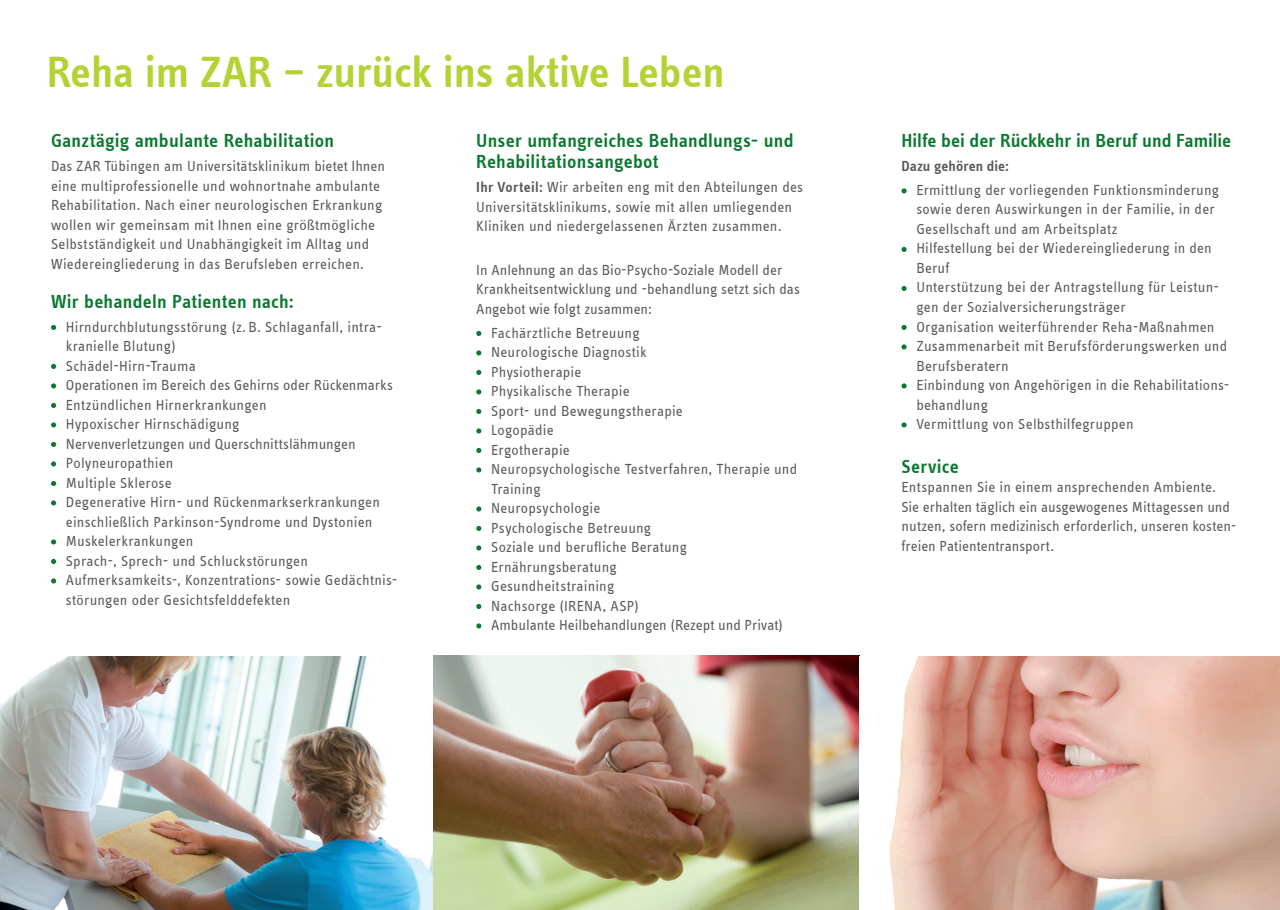
<style>
.page{position:relative;width:1280px;height:910px;background:#fff}
.page>*{position:absolute;margin:0;border:0;box-sizing:border-box;transform-origin:0 0}
.t1{font:45px "Info Text Semibold Tf";color:#b3d234}
.t2{font:19.5px/21px "Info Text Semibold Tf";letter-spacing:.01em;color:#0b7931}
.t3{font:15px/19.5px "Info Text Regular Tf";letter-spacing:.01em;color:#57585a}
.t4{font:15px "Info Text Semibold Tf";letter-spacing:.005em;color:#57585a}
.s1{font-family:"Info Text Semibold Tf"}
</style>
<div class="page">
<img style="left:0;top:656px;width:1280px;height:254px">
<svg style="left:901px;top:188px;width:6px;height:5px"></svg>
<svg style="left:901px;top:247px;width:6px;height:5px"></svg>
<svg style="left:901px;top:286px;width:6px;height:5px"></svg>
<svg style="left:901px;top:325px;width:6px;height:5px"></svg>
<svg style="left:901px;top:344px;width:6px;height:5px"></svg>
<svg style="left:901px;top:383px;width:6px;height:5px"></svg>
<svg style="left:901px;top:422px;width:6px;height:5px"></svg>
<svg style="left:51px;top:325px;width:5px;height:5px"></svg>
<svg style="left:51px;top:364px;width:5px;height:5px"></svg>
<svg style="left:51px;top:383px;width:5px;height:5px"></svg>
<svg style="left:51px;top:403px;width:5px;height:5px"></svg>
<svg style="left:51px;top:422px;width:5px;height:5px"></svg>
<svg style="left:51px;top:442px;width:5px;height:5px"></svg>
<svg style="left:51px;top:461px;width:5px;height:5px"></svg>
<svg style="left:51px;top:481px;width:5px;height:5px"></svg>
<svg style="left:51px;top:500px;width:5px;height:5px"></svg>
<svg style="left:51px;top:539px;width:5px;height:5px"></svg>
<svg style="left:51px;top:559px;width:5px;height:5px"></svg>
<svg style="left:51px;top:578px;width:5px;height:5px"></svg>
<svg style="left:476px;top:331px;width:5px;height:5px"></svg>
<svg style="left:476px;top:350px;width:5px;height:5px"></svg>
<svg style="left:476px;top:370px;width:5px;height:5px"></svg>
<svg style="left:476px;top:389px;width:5px;height:5px"></svg>
<svg style="left:476px;top:409px;width:5px;height:5px"></svg>
<svg style="left:476px;top:428px;width:5px;height:5px"></svg>
<svg style="left:476px;top:448px;width:5px;height:5px"></svg>
<svg style="left:476px;top:467px;width:5px;height:5px"></svg>
<svg style="left:476px;top:506px;width:5px;height:5px"></svg>
<svg style="left:476px;top:526px;width:5px;height:5px"></svg>
<svg style="left:476px;top:545px;width:5px;height:5px"></svg>
<svg style="left:476px;top:565px;width:5px;height:5px"></svg>
<svg style="left:476px;top:584px;width:5px;height:5px"></svg>
<svg style="left:476px;top:604px;width:5px;height:5px"></svg>
<svg style="left:476px;top:623px;width:5px;height:5px"></svg>
<h1 class="t1" style="left:47px;top:47px;width:679px">Reha im ZAR – zurück ins aktive Leben</h1>
<h2 class="t2" style="left:51px;top:130px;width:284px">Ganztägig ambulante Rehabilitation</h2>
<p class="t3" style="left:51px;top:157px;width:335px">Das ZAR Tübingen am Universitätsklinikum bietet Ihnen eine multiprofessionelle und wohnortnahe ambulante Rehabilitation. Nach einer neurologischen Erkrankung wollen wir gemeinsam mit Ihnen eine größtmögliche Selbstständigkeit und Unabhängigkeit im Alltag und Wiedereingliederung in das Berufsleben erreichen.</p>
<h2 class="t2" style="left:51px;top:291px;width:244px">Wir behandeln Patienten nach:</h2>
<p class="t3" style="left:66px;top:317px;width:333px">Hirndurchblutungsstörung (z. B. Schlaganfall, intra&shy;kranielle Blutung)<br>Schädel-Hirn-Trauma<br>Operationen im Bereich des Gehirns oder Rückenmarks Entzündlichen Hirnerkrankungen<br>Hypoxischer Hirnschädigung<br>Nervenverletzungen und Querschnittslähmungen Polyneuropathien<br>Multiple Sklerose<br>Degenerative Hirn- und Rückenmarkserkrankungen einschließlich Parkinson-Syndrome und Dystonien Muskelerkrankungen<br>Sprach-, Sprech- und Schluckstörungen Aufmerksamkeits-, Konzentrations- sowie Gedächtnis&shy;störungen oder Gesichtsfelddefekten</p>
<h2 class="t2" style="left:476px;top:130px;width:319px">Unser umfangreiches Behandlungs- und<br>Rehabilitationsangebot</h2>
<p class="t3" style="left:476px;top:178px;width:328px"><span class="s1">Ihr Vorteil:</span> Wir arbeiten eng mit den Abteilungen des<br>Universitätsklinikums, sowie mit allen umliegenden<br>Kliniken und niedergelassenen Ärzten zusammen.</p>
<p class="t3" style="left:476px;top:260px;width:325px">In Anlehnung an das Bio-Psycho-Soziale Modell der<br>Krankheitsentwicklung und -behandlung setzt sich das<br>Angebot wie folgt zusammen:</p>
<p class="t3" style="left:491px;top:323px;width:308px">Fachärztliche Betreuung<br>Neurologische Diagnostik<br>Physiotherapie<br>Physikalische Therapie<br>Sport- und Bewegungstherapie<br>Logopädie<br>Ergotherapie<br>Neuropsychologische Testverfahren, Therapie und<br>Training<br>Neuropsychologie<br>Psychologische Betreuung<br>Soziale und berufliche Beratung<br>Ernährungsberatung<br>Gesundheitstraining<br>Nachsorge (IRENA, ASP)<br>Ambulante Heilbehandlungen (Rezept und Privat)</p>
<h2 class="t2" style="left:901px;top:130px;width:331px">Hilfe bei der Rückkehr in Beruf und Familie</h2>
<p class="t4" style="left:901px;top:158px;width:109px">Dazu gehören die:</p>
<p class="t3" style="left:916px;top:180px;width:314px">Ermittlung der vorliegenden Funktionsminderung sowie deren Auswirkungen in der Familie, in der Gesellschaft und am Arbeitsplatz<br>Hilfestellung bei der Wiedereingliederung in den Beruf<br>Unterstützung bei der Antragstellung für Leistun&shy;gen der Sozialversicherungsträger<br>Organisation weiterführender Reha-Maßnahmen Zusammenarbeit mit Berufsförderungswerken und Berufsberatern<br>Einbindung von Angehörigen in die Rehabilitations&shy;behandlung<br>Vermittlung von Selbsthilfegruppen</p>
<h2 class="t2" style="left:901px;top:455px;width:59px">Service</h2>
<p class="t3" style="left:901px;top:477px;width:337px">Entspannen Sie in einem ansprechenden Ambiente.<br>Sie erhalten täglich ein ausgewogenes Mittagessen und nutzen, sofern medizinisch erforderlich, unseren kosten&shy;freien Patiententransport.</p>
</div>
